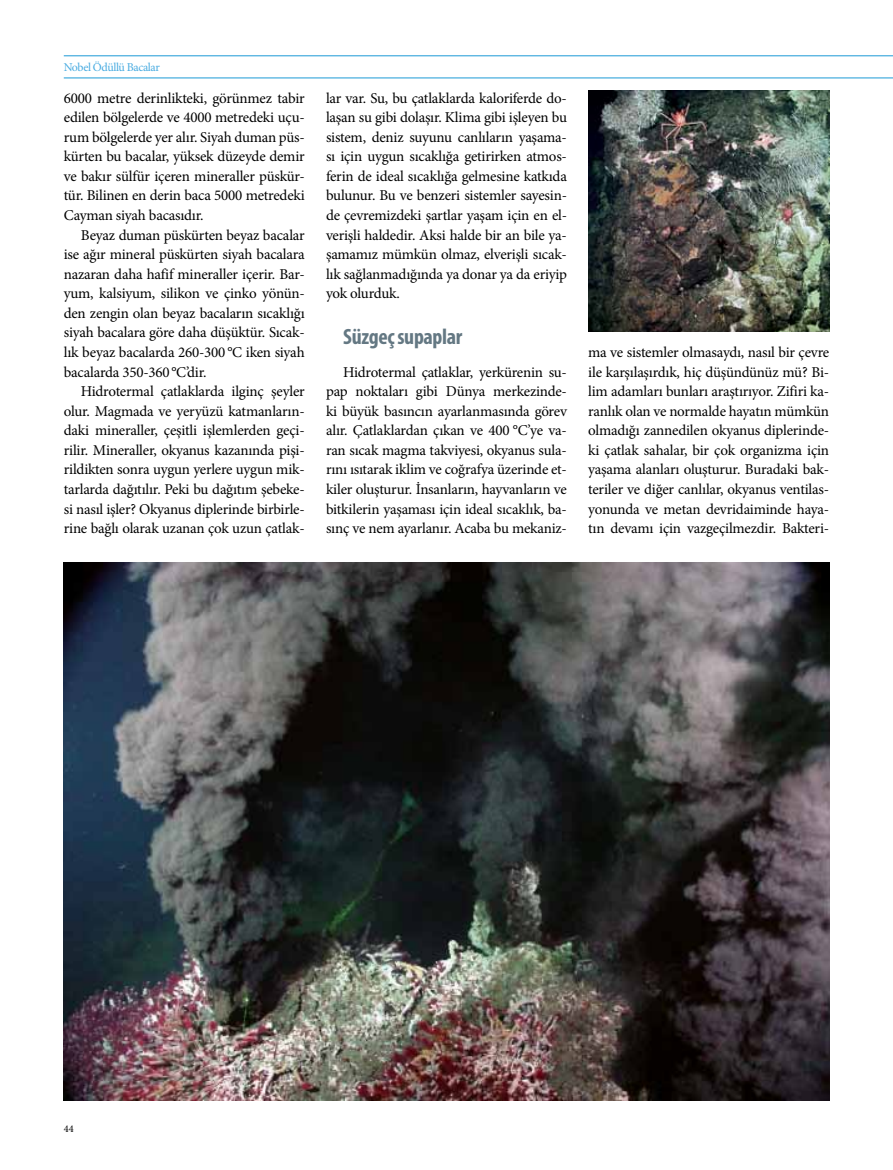
<style>
.page{position:relative;width:893px;height:1170px;background:#fff}
.page>*{position:absolute;margin:0;border:0;box-sizing:border-box;transform-origin:0 0}
.t1{font:700 condensed 22.2px "Myriad Pro";letter-spacing:-.015em;color:#647883}
.t2{font:15px/19.5px "Minion Pro";letter-spacing:-.015em;color:#000;text-align:justify}
.t3{font:12px "Minion Pro";letter-spacing:-.03em;color:#4aace1}
.t4{font:10.35px "Minion Pro";color:#000}
</style>
<div class="page">
<hr style="left:64px;top:78px;width:829px;height:1px;background:#1c9ad6">
<hr style="left:64px;top:56px;width:829px;height:1px;background:#1c9ad6">
<img style="left:588px;top:91px;width:241px;height:241px">
<img style="left:64px;top:562px;width:765px;height:538px">
<p class="t3" style="left:64px;top:59px;width:98px">Nobel Ödüllü Bacalar</p>
<p class="t2" style="left:64px;top:88px;width:242px">6000 metre derinlikteki, görünmez tabir edilen bölgelerde ve 4000 metredeki uçu&shy;rum bölgelerde yer alır. Siyah duman püs&shy;kürten bu bacalar, yüksek düzeyde demir ve bakır sülfür içeren mineraller püskür&shy;tür. Bilinen en derin baca 5000 metredeki Cayman siyah bacasıdır.</p>
<p class="t2" style="left:64px;top:225px;width:242px;text-indent:17px">Beyaz duman püskürten beyaz bacalar ise ağır mineral püskürten siyah bacalara nazaran daha hafif mineraller içerir. Bar&shy;yum, kalsiyum, silikon ve çinko yönün&shy;den zengin olan beyaz bacaların sıcaklığı siyah bacalara göre daha düşüktür. Sıcak&shy;lık beyaz bacalarda 260-300 °C iken siyah bacalarda 350-360°C’dir.</p>
<p class="t2" style="left:64px;top:381px;width:242px;text-indent:17px">Hidrotermal çatlaklarda ilginç şeyler olur. Magmada ve yeryüzü katmanların&shy;daki mineraller, çeşitli işlemlerden geçi&shy;rilir. Mineraller, okyanus kazanında pişi&shy;rildikten sonra uygun yerlere uygun mik&shy;tarlarda dağıtılır. Peki bu dağıtım şebeke&shy;si nasıl işler? Okyanus diplerinde birbirle&shy;rine bağlı olarak uzanan çok uzun çatlak-</p>
<p class="t2" style="left:326px;top:88px;width:242px">lar var. Su, bu çatlaklarda kaloriferde do&shy;laşan su gibi dolaşır. Klima gibi işleyen bu sistem, deniz suyunu canlıların yaşama&shy;sı için uygun sıcaklığa getirirken atmos&shy;ferin de ideal sıcaklığa gelmesine katkıda bulunur. Bu ve benzeri sistemler sayesin&shy;de çevremizdeki şartlar yaşam için en el&shy;verişli haldedir. Aksi halde bir an bile ya&shy;şamamız mümkün olmaz, elverişli sıcak&shy;lık sağlanmadığında ya donar ya da eriyip yok olurduk.</p>
<h1 class="t1" style="left:343px;top:323px;width:121px">Süzgeç supaplar</h1>
<p class="t2" style="left:326px;top:362px;width:242px;text-indent:17px">Hidrotermal çatlaklar, yerkürenin su&shy;pap noktaları gibi Dünya merkezinde&shy;ki büyük basıncın ayarlanmasında görev alır. Çatlaklardan çıkan ve 400 °C’ye va&shy;ran sıcak magma takviyesi, okyanus sula&shy;rını ısıtarak iklim ve coğrafya üzerinde et&shy;kiler oluşturur. İnsanların, hayvanların ve bitkilerin yaşaması için ideal sıcaklık, ba&shy;sınç ve nem ayarlanır. Acaba bu mekaniz-</p>
<p class="t2" style="left:588px;top:342px;width:242px">ma ve sistemler olmasaydı, nasıl bir çevre ile karşılaşırdık, hiç düşündünüz mü? Bi&shy;lim adamları bunları araştırıyor. Zifiri ka&shy;ranlık olan ve normalde hayatın mümkün olmadığı zannedilen okyanus diplerinde&shy;ki çatlak sahalar, bir çok organizma için yaşama alanları oluşturur. Buradaki bak&shy;teriler ve diğer canlılar, okyanus ventilas&shy;yonunda ve metan devridaiminde haya&shy;tın devamı için vazgeçilmezdir. Bakteri-</p>
<p class="t4" style="left:64px;top:1121px;width:11px">44</p>
</div>
